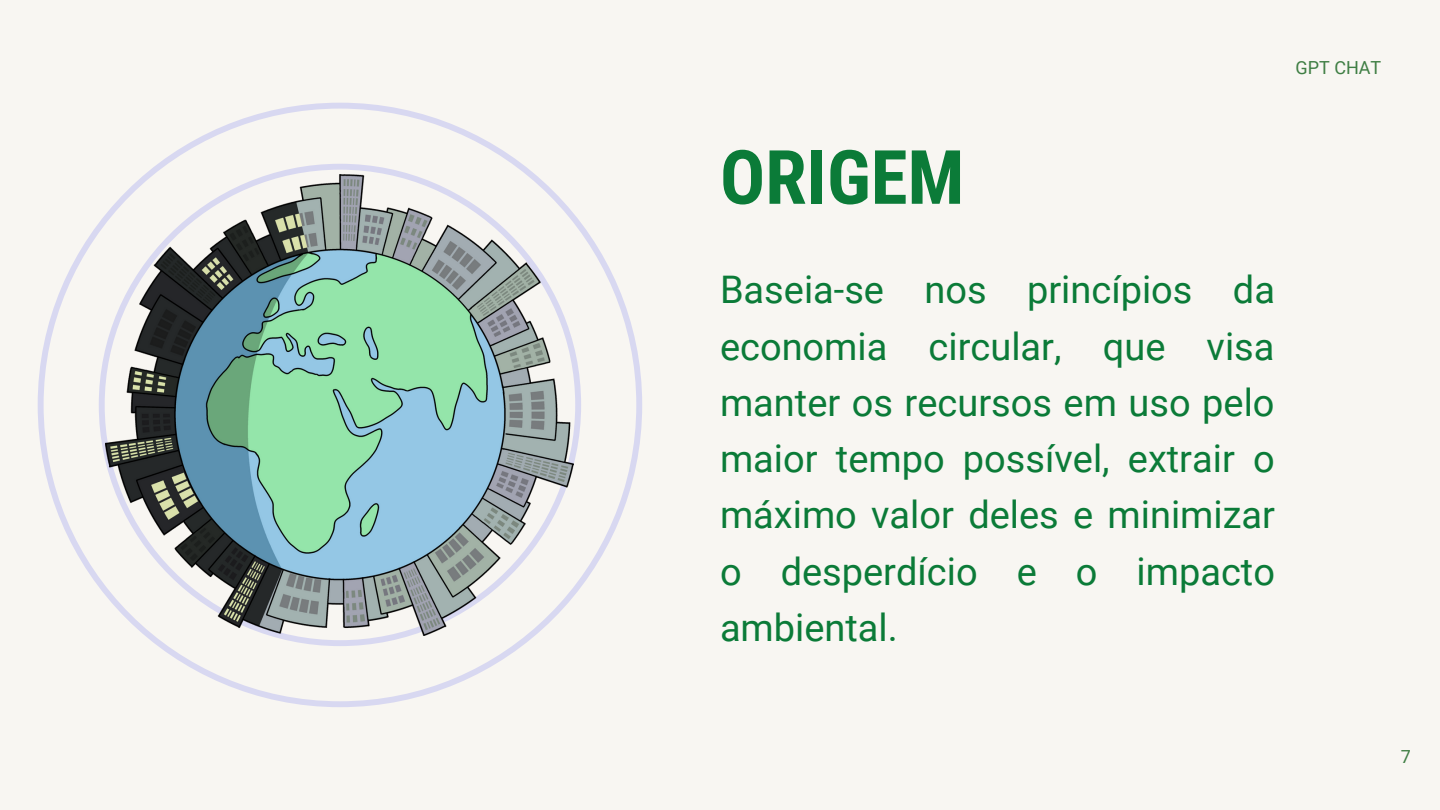
<style>
.page{position:relative;width:1440px;height:810px;background:#f8f6f2}
.page>*{position:absolute;margin:0;border:0;box-sizing:border-box;transform-origin:0 0}
.t1{font:700 75px "Roboto Condensed";color:#0b7b38}
.t2{font:38px/56.2px "Roboto";color:#0b7b38;text-align:justify}
.t3{font:18px "Roboto";color:#3f7e44}
</style>
<div class="page">
<svg style="left:38px;top:103px;width:604px;height:604px"></svg>
<img style="left:106px;top:174px;width:468px;height:462px">
<p class="t3" style="left:1296px;top:58px;width:87px">GPT CHAT</p>
<h1 class="t1" style="left:720px;top:134px;width:246px">ORIGEM</h1>
<p class="t2" style="left:720px;top:262px;width:557px">Baseia-se nos princípios da economia circular, que visa manter os recursos em uso pelo maior tempo possível, extrair o máximo valor deles e minimizar o desperdício e o impacto ambiental.</p>
<p class="t3" style="left:1401px;top:746px;width:12px">7</p>
</div>
